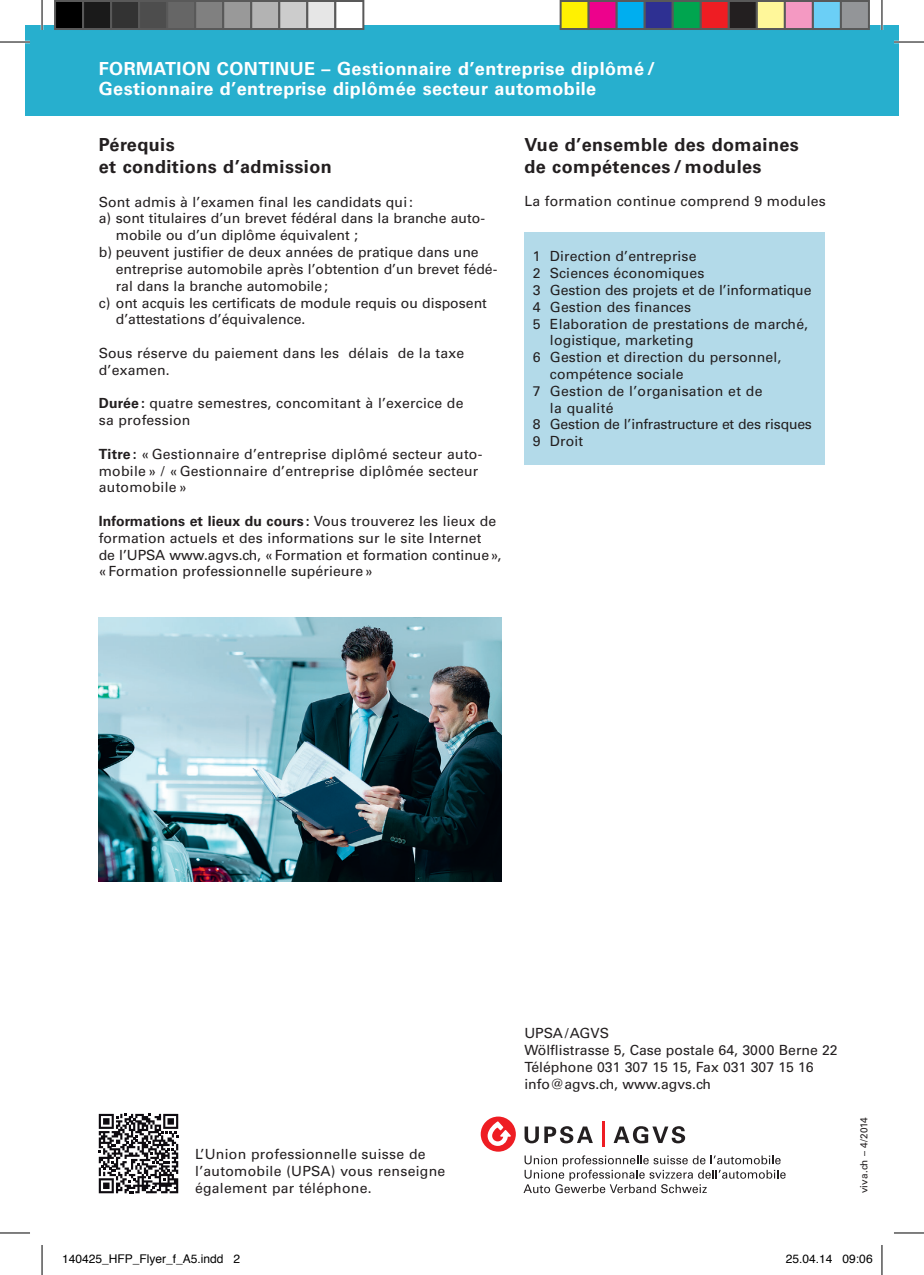
<style>
.page{position:relative;width:924px;height:1275px;background:#fff}
.page>*{position:absolute;margin:0;border:0;box-sizing:border-box;transform-origin:0 0}
.t1{font:700 18px/20px "Univers LT Std";letter-spacing:.025em;color:#fff}
.t2{font:700 18px/21.6px "Univers LT Std";letter-spacing:.025em;color:#231f20}
.t3{font:14px/16.8px "Univers LT Std";letter-spacing:.01em;color:#231f20}
.t4{font:14px "Univers LT Std";letter-spacing:-.015em;color:#231f20}
.t5{font:12px "Helvetica";color:#000}
.t6{font:10px "Univers LT Std";letter-spacing:.01em;color:#231f20}
.s1{font-weight:700}
</style>
<div class="page">
<div style="left:25px;top:25px;width:873px;height:91px;background:#27afce"></div>
<div style="left:524px;top:232px;width:300px;height:233px;background:#b3dae9"></div>
<svg style="left:99px;top:1113px;width:79px;height:80px"></svg>
<svg style="left:523px;top:1155px;width:262px;height:38px"></svg>
<div style="left:480px;top:1116px;width:35px;height:35px;background:#ee1d23;border-radius:50%"></div>
<hr style="left:602px;top:1121px;width:2px;height:26px;background:#ee1d23">
<svg style="left:613px;top:1126px;width:71px;height:17px"></svg>
<svg style="left:524px;top:1126px;width:14px;height:17px"></svg>
<svg style="left:544px;top:1126px;width:48px;height:17px"></svg>
<svg style="left:487px;top:1121px;width:23px;height:25px"></svg>
<img style="left:99px;top:617px;width:402px;height:264px">
<hr style="left:0;top:41px;width:30px;height:2px;background:#fff">
<hr style="left:893px;top:41px;width:30px;height:2px;background:#fff">
<hr style="left:41px;top:0;width:2px;height:30px;background:#fff">
<hr style="left:880px;top:0;width:2px;height:30px;background:#fff">
<hr style="left:0;top:42px;width:30px;height:1px;background:#000">
<hr style="left:893px;top:42px;width:30px;height:1px;background:#000">
<hr style="left:0;top:1232px;width:30px;height:1px;background:#000">
<hr style="left:893px;top:1232px;width:30px;height:1px;background:#000">
<hr style="left:42px;top:0;width:1px;height:30px;background:#000">
<hr style="left:42px;top:1245px;width:1px;height:30px;background:#000">
<hr style="left:881px;top:0;width:1px;height:30px;background:#000">
<hr style="left:881px;top:1245px;width:1px;height:30px;background:#000">
<div style="left:55px;top:1px;width:28px;height:28px;background:#000"></div>
<div style="left:54px;top:0;width:30px;height:30px;border:2px solid #595959"></div>
<div style="left:83px;top:1px;width:28px;height:28px;background:#1a1a1a"></div>
<div style="left:82px;top:0;width:30px;height:30px;border:2px solid #595959"></div>
<div style="left:111px;top:1px;width:28px;height:28px;background:#333"></div>
<div style="left:110px;top:0;width:30px;height:30px;border:2px solid #595959"></div>
<div style="left:139px;top:1px;width:28px;height:28px;background:#4d4d4d"></div>
<div style="left:138px;top:0;width:30px;height:30px;border:2px solid #595959"></div>
<div style="left:167px;top:1px;width:28px;height:28px;background:#666"></div>
<div style="left:166px;top:0;width:30px;height:30px;border:2px solid #595959"></div>
<div style="left:195px;top:1px;width:28px;height:28px;background:#808080"></div>
<div style="left:194px;top:0;width:30px;height:30px;border:2px solid #595959"></div>
<div style="left:223px;top:1px;width:28px;height:28px;background:#999"></div>
<div style="left:222px;top:0;width:30px;height:30px;border:2px solid #595959"></div>
<div style="left:251px;top:1px;width:28px;height:28px;background:#b3b3b3"></div>
<div style="left:250px;top:0;width:30px;height:30px;border:2px solid #595959"></div>
<div style="left:279px;top:1px;width:28px;height:28px;background:#ccc"></div>
<div style="left:278px;top:0;width:30px;height:30px;border:2px solid #595959"></div>
<div style="left:307px;top:1px;width:28px;height:28px;background:#e6e6e6"></div>
<div style="left:306px;top:0;width:30px;height:30px;border:2px solid #595959"></div>
<div style="left:335px;top:1px;width:28px;height:28px;background:#fff"></div>
<div style="left:334px;top:0;width:30px;height:30px;border:2px solid #595959"></div>
<div style="left:560px;top:1px;width:28px;height:28px;background:#fff101"></div>
<div style="left:559px;top:0;width:30px;height:30px;border:2px solid #595959"></div>
<div style="left:588px;top:1px;width:28px;height:28px;background:#ed028c"></div>
<div style="left:587px;top:0;width:30px;height:30px;border:2px solid #595959"></div>
<div style="left:616px;top:1px;width:28px;height:28px;background:#00aeef"></div>
<div style="left:615px;top:0;width:30px;height:30px;border:2px solid #595959"></div>
<div style="left:644px;top:1px;width:28px;height:28px;background:#2e3092"></div>
<div style="left:643px;top:0;width:30px;height:30px;border:2px solid #595959"></div>
<div style="left:672px;top:1px;width:28px;height:28px;background:#00a54f"></div>
<div style="left:671px;top:0;width:30px;height:30px;border:2px solid #595959"></div>
<div style="left:700px;top:1px;width:28px;height:28px;background:#ee1d23"></div>
<div style="left:699px;top:0;width:30px;height:30px;border:2px solid #595959"></div>
<div style="left:728px;top:1px;width:28px;height:28px;background:#231f20"></div>
<div style="left:727px;top:0;width:30px;height:30px;border:2px solid #595959"></div>
<div style="left:756px;top:1px;width:28px;height:28px;background:#fff79a"></div>
<div style="left:755px;top:0;width:30px;height:30px;border:2px solid #595959"></div>
<div style="left:784px;top:1px;width:28px;height:28px;background:#f499c2"></div>
<div style="left:783px;top:0;width:30px;height:30px;border:2px solid #595959"></div>
<div style="left:812px;top:1px;width:28px;height:28px;background:#6bcff6"></div>
<div style="left:811px;top:0;width:30px;height:30px;border:2px solid #595959"></div>
<div style="left:840px;top:1px;width:28px;height:28px;background:#939598"></div>
<div style="left:839px;top:0;width:30px;height:30px;border:2px solid #595959"></div>
<p class="t1" style="left:99px;top:59px;width:557px">FORMATION CONTINUE – Gestionnaire d’entreprise diplômé /<br>Gestionnaire d’entreprise diplômée secteur automobile</p>
<p class="t2" style="left:99px;top:134px;width:234px">Pérequis<br>et conditions d’admission</p>
<p class="t3" style="left:99px;top:193px;width:316px">Sont admis à l’examen final les candidats qui :</p>
<p class="t3" style="left:99px;top:210px;width:387px">a) sont titulaires d’un brevet fédéral dans la branche auto-</p>
<p class="t3" style="left:116px;top:227px;width:243px">mobile ou d’un diplôme équivalent ;</p>
<p class="t3" style="left:99px;top:244px;width:381px">b) peuvent justifier de deux années de pratique dans une</p>
<p class="t3" style="left:116px;top:261px;width:383px">entreprise automobile après l’obtention d’un brevet fédé-</p>
<p class="t3" style="left:116px;top:277px;width:213px">ral dans la branche automobile;</p>
<p class="t3" style="left:99px;top:294px;width:389px">c) ont acquis les certificats de module requis ou disposent</p>
<p class="t3" style="left:116px;top:311px;width:191px">d’attestations d’équivalence.</p>
<p class="t3" style="left:99px;top:345px;width:367px">Sous réserve du paiement dans les délais de la taxe d’examen.</p>
<p class="t3" style="left:99px;top:395px;width:366px"><span class="s1">Durée :</span> quatre semestres, concomitant à l’exercice de sa profession</p>
<p class="t3" style="left:99px;top:445px;width:385px"><span class="s1">Titre :</span> « Gestionnaire d’entreprise diplômé secteur auto&shy;mobile » / « Gestionnaire d’entreprise diplômée secteur automobile »</p>
<p class="t3" style="left:99px;top:513px;width:404px"><span class="s1">Informations et lieux du cours :</span> Vous trouverez les lieux de formation actuels et des informations sur le site Internet<br>de l’UPSA www.agvs.ch, «Formation et formation continue», « Formation professionnelle supérieure »</p>
<p class="t2" style="left:524px;top:134px;width:276px">Vue d’ensemble des domaines de compétences / modules</p>
<p class="t3" style="left:524px;top:193px;width:303px">La formation continue comprend 9 modules</p>
<p class="t3" style="left:532px;top:248px;width:165px">1 Direction d’entreprise</p>
<p class="t3" style="left:532px;top:265px;width:173px">2 Sciences économiques</p>
<p class="t3" style="left:532px;top:282px;width:280px">3 Gestion des projets et de l’informatique</p>
<p class="t3" style="left:532px;top:298px;width:160px">4 Gestion des finances</p>
<p class="t3" style="left:532px;top:315px;width:276px">5 Elaboration de prestations de marché,</p>
<p class="t3" style="left:549px;top:332px;width:145px">logistique, marketing</p>
<p class="t3" style="left:532px;top:349px;width:250px">6 Gestion et direction du personnel,</p>
<p class="t3" style="left:549px;top:366px;width:135px">compétence sociale</p>
<p class="t3" style="left:532px;top:382px;width:231px">7 Gestion de l’organisation et de</p>
<p class="t3" style="left:549px;top:399px;width:65px">la qualité</p>
<p class="t4" style="left:532px;top:416px;width:280px">8 Gestion de l’infrastructure et des risques</p>
<p class="t3" style="left:532px;top:433px;width:52px">9 Droit</p>
<p class="t3" style="left:195px;top:1146px;width:251px">L’Union professionnelle suisse de l’automobile (UPSA) vous renseigne également par téléphone.</p>
<p class="t3" style="left:524px;top:1025px;width:314px">UPSA/AGVS<br>Wölflistrasse 5, Case postale 64, 3000 Berne 22<br>Téléphone 031 307 15 15, Fax 031 307 15 16 info@agvs.ch, www.agvs.ch</p>
<p class="t6" style="left:857px;top:1193px;width:77px;rotate:-90deg">viva.ch – 4/2014</p>
<p class="t5" style="left:62px;top:1249px;width:180px">140425_HFP_Flyer_f_A5.indd 2</p>
<p class="t5" style="left:785px;top:1249px;width:88px">25.04.14 09:06</p>
</div>
